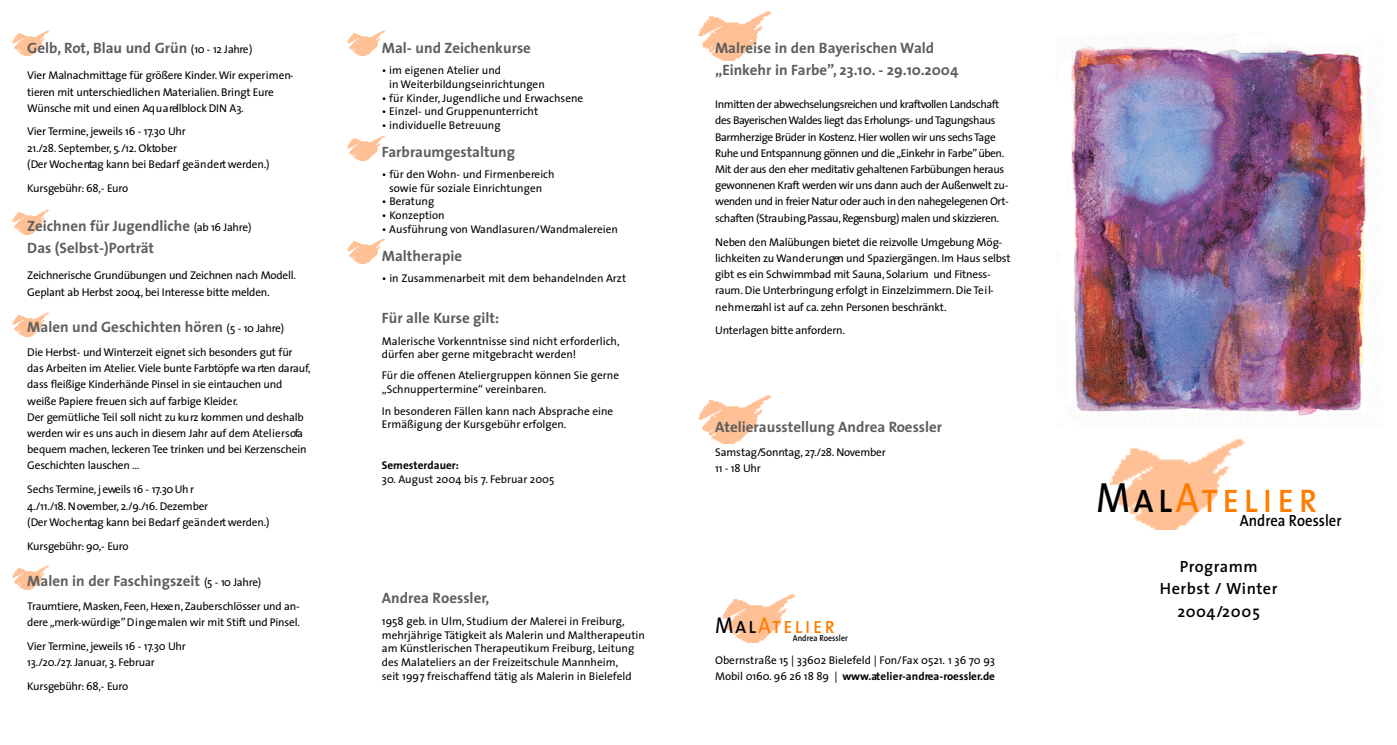
<style>
.page{position:relative;width:1397px;height:745px;background:#fff}
.page>*{position:absolute;margin:0;border:0;box-sizing:border-box;transform-origin:0 0}
.t1{font:42.5px "The Sans Caps";letter-spacing:.1em;color:#ff7c00;scale:.9 1}
.t2{font:23px "The Sans Caps";letter-spacing:.095em;color:#ff7c00;scale:.9 1}
.t3{font:600 16.25px/22.5px "The Sans";letter-spacing:.02em;color:#000;text-align:center}
.t4{font:600 16.25px "The Sans";color:#000;scale:.9 1}
.t5{font:700 15px/22.5px "The Sans";color:#5e5e5e}
.t6{font:11.25px/16.2px "The Sans";letter-spacing:-.015em;color:#000}
.t7{font:11.25px/16.2px "The Sans";letter-spacing:-.04em;color:#000}
.t8{font:11.25px "The Sans";letter-spacing:-.035em;color:#000}
.t9{font:700 11.25px "The Sans";color:#000}
.t10{font:600 8.75px "The Sans";color:#000;scale:.9 1}
.s1{font-weight:400;font-size:11.25px;color:#000}
.s2{color:#000}
.s3{font-weight:700}
</style>
<div class="page">
<img style="left:722px;top:594px;width:74px;height:48px">
<img style="left:13px;top:31px;width:36px;height:24px">
<img style="left:13px;top:209px;width:36px;height:25px">
<img style="left:13px;top:312px;width:36px;height:24px">
<img style="left:13px;top:565px;width:36px;height:24px">
<img style="left:698px;top:11px;width:74px;height:49px">
<img style="left:698px;top:395px;width:74px;height:48px">
<img style="left:1110px;top:438px;width:135px;height:91px">
<img style="left:1071px;top:33px;width:303px;height:391px">
<img style="left:348px;top:31px;width:37px;height:24px">
<img style="left:348px;top:135px;width:37px;height:25px">
<img style="left:348px;top:238px;width:37px;height:25px">
<h3 class="t5" style="left:27px;top:38px;width:227px">Gelb, Rot, Blau und Grün <span class="s1">(10 - 12 Jahre )</span></h3>
<p class="t6" style="left:27px;top:68px;width:268px">Vier Malnachmittage für grö ß e re Kinder.Wir ex p e r im e n&shy;t ie ren mit u nterschiedlichen Mat e r ia lie n . B r in g t E u re<br>Wünsche mit und einen Aq u a rellblock DIN A3.</p>
<p class="t6" style="left:27px;top:124px;width:244px">Vier Te r m in e , jeweils 16 - 17.30 Uh r<br>2 1 ./2 8 . S e p t e m b e r, 5. /1 2 . O k to b e r<br>(Der Wo c h e ntag kann bei Bedarf ge ä n d e rtwe rd e n .)</p>
<p class="t8" style="left:27px;top:183px;width:102px">Ku r s ge b ü h r: 68,- Euro</p>
<h3 class="t5" style="left:27px;top:215px;width:226px">Zeichnen für Jugendliche <span class="s1">(ab 16 Jahre )<br></span>Das (Selbst-)Porträt</h3>
<p class="t6" style="left:27px;top:268px;width:270px">Zeichnerische Grundübungen und Zeichnen nach Modell.<br>G e p la nt ab Herbst 2 0 04, bei Int e resse bitte melden.</p>
<h3 class="t5" style="left:27px;top:317px;width:258px">Malen und Geschichten hören <span class="s1">(5 - 10 Jahre )</span></h3>
<p class="t6" style="left:27px;top:344px;width:285px">Die Herbst- und Wint e rze it e ig n e t sich besonders gut f ü r das Arbeiten im At e lie r. Viele bunte Fa r b tö p fe wa rten dara u f, dass fleißige Kinderhände Pinsel in sie eintauchen und weiße Pa p ie re freuen sich auf fa r b ige Kleider.<br>Der gemütliche Teil soll nicht zu ku rz kommen und deshalb we rden wir es uns auch in diesem Jahr auf dem At e lie r s ofa bequem machen, le c ke ren Tee t r in ken und bei Ke rze n s c h e in G e s c h ic hten lauschen …</p>
<p class="t6" style="left:27px;top:482px;width:244px">Sechs Te r m in e , j eweils 16 - 17.30 Uh r<br>4./1 1 ./1 8 . N ove m b e r, 2 ./9 ./1 6 . D eze m b e r<br>(Der Wo c h e ntag kann bei Bedarf ge ä n d e rtwe rd e n .)</p>
<p class="t6" style="left:27px;top:538px;width:103px">Ku r s ge b ü h r: 9 0,- Euro</p>
<h3 class="t5" style="left:27px;top:570px;width:235px">Malen in der Faschingszeit <span class="s1">(5 - 10 Jahre )</span></h3>
<p class="t6" style="left:27px;top:598px;width:274px">Tra u mt ie re , M a s ke n , Fe e n , H exe n ,Zauberschlösser und an&shy;d e re „ m e r k-w ü rd ige ”D i n gemalen wir mit S t ift und Pin s e l.</p>
<p class="t6" style="left:27px;top:638px;width:160px">Vier Te r m in e , jeweils 16 - 17.30 Uh r<br>1 3 ./2 0./27. Ja n u a r, 3 . Fe b r u a r</p>
<p class="t8" style="left:27px;top:681px;width:102px">Ku r s ge b ü h r: 68,- Euro</p>
<h3 class="t5" style="left:382px;top:38px;width:151px">Mal- und Zeichenkurse</h3>
<p class="t6" style="left:389px;top:64px;width:157px;line-height:13.8px;text-indent:-7px">• im eigenen Atelier und<br>in Weiterbildungseinrichtungen</p>
<p class="t6" style="left:382px;top:90px;width:203px">• für Kinder, Jugendliche und Erwachsene</p>
<p class="t6" style="left:382px;top:104px;width:158px">• Einzel- und Gruppenunterricht</p>
<p class="t6" style="left:382px;top:118px;width:120px">• individuelle Betreuung</p>
<h3 class="t5" style="left:382px;top:142px;width:135px">Farbraumgestaltung</h3>
<p class="t6" style="left:382px;top:168px;width:174px;line-height:13.5px;text-align:center">• für den Wohn- und Firmenbereich sowie für soziale Einrichtungen</p>
<p class="t6" style="left:382px;top:194px;width:54px">• Beratung</p>
<p class="t6" style="left:382px;top:208px;width:64px">• Konzeption</p>
<p class="t6" style="left:382px;top:222px;width:238px">• Ausführung von Wandlasuren/Wandmalereien</p>
<h3 class="t5" style="left:382px;top:245px;width:82px">Maltherapie</h3>
<p class="t6" style="left:382px;top:270px;width:246px">• in Zusammenarbeit mit dem behandelnden Arzt</p>
<h3 class="t5" style="left:382px;top:308px;width:119px">Für alle Kurse gilt:</h3>
<p class="t6" style="left:382px;top:334px;width:239px;line-height:13.8px">Malerische Vorkenntnisse sind nicht erforderlich, dürfen aber gerne mitgebracht werden!</p>
<p class="t6" style="left:382px;top:369px;width:239px;line-height:13.8px">Für die offenen Ateliergruppen können Sie gerne „Schnuppertermine“ vereinbaren.</p>
<p class="t6" style="left:382px;top:404px;width:233px;line-height:13.8px">In besonderen Fällen kann nach Absprache eine<br>Ermäßigung der Kursgebühr erfolgen.</p>
<p class="t9" style="left:382px;top:460px;width:79px">Semesterdauer:</p>
<p class="t6" style="left:382px;top:472px;width:174px">30. August 2004 bis 7. Februar 2005</p>
<h3 class="t5" style="left:382px;top:588px;width:109px">Andrea Roessler,</h3>
<p class="t6" style="left:382px;top:614px;width:264px;line-height:13.8px">1958 geb. in Ulm, Studium der Malerei in Freiburg, mehrjährige Tätigkeit als Malerin und Maltherapeutin am Künstlerischen Therapeutikum Freiburg, Leitung des Malateliers an der Freizeitschule Mannheim,<br>seit 1997 freischaffend tätig als Malerin in Bielefeld</p>
<h3 class="t5" style="left:715px;top:38px;width:245px">Malreise in den Bayerischen Wald „Einkehr in Farbe”, 23.10. - 29.10.2004</h3>
<p class="t7" style="left:715px;top:97px;width:295px">Inmitten der abwe c h s e lu n g s reichen und kra ftvollen Landschaft des BayerischenWaldes liegt das Erholungs- undTa g u n g s h a u s<br>B a rm h e rz ige Brüder in Ko s t e n z . Hier wollen wir uns sechsTa ge Ruhe und Entspannung gönnen und die„ E in kehr in Fa rb e ”ü b e n .<br>M it der aus den eher meditativ gehaltenen Fa rb ü b u n gen hera u s gewonnenen Kra ft we rden wir uns dann auch der Au ß e nwe lt z u&shy;wenden und in freier Natur oder auch in den nahege le genen Ort&shy;s c h a ften (Stra u b in g,Pa s s a u , Re ge n s b u rg) malen und skizziere n .</p>
<p class="t6" style="left:715px;top:234px;width:297px">Neben den Malübungen bietet die re iz volle Umgebung Mög&shy;lic h keiten zu Wa n d e r u n gen und Spaziergä n ge n . Im Haus selbst g ib t es ein Schwimmbad mit S a u n a , Solarium und Fit n e s s-<br>ra u m . Die Unterbringung erfo lg t in Einze lz im m e r n .Die Te i l-<br>n e h m e rzahl ist auf ca. zehn Personen beschrä n k t.</p>
<p class="t6" style="left:715px;top:323px;width:131px">U nt e r la gen bitte anfo rd e r n .</p>
<h3 class="t5" style="left:715px;top:416px;width:229px">Atelierausstellung Andrea Roessler</h3>
<p class="t6" style="left:715px;top:444px;width:172px">S a m s t a g /S o n nt a g, 27./2 8 . N ove m b e r<br>11 - 18 Uh r</p>
<h2 class="t2" style="left:715px;top:615px;width:135px"><span class="s2">M a l</span>At el ier</h2>
<p class="t10" style="left:792px;top:634px;width:63px">Andrea Roessler</p>
<p class="t6" style="left:715px;top:652px;width:281px">Obernstraße 15 | 33602 Bielefeld | Fon/Fax 0521. 1 36 70 93<br>Mobil 0160. 96 26 18 89 | <span class="s3">www.at e lie r- a n d re a - ro e s s le r.d e</span></p>
<h1 class="t1" style="left:1095px;top:479px;width:248px"><span class="s2">M a l</span>At el ier</h1>
<h3 class="t4" style="left:1239px;top:513px;width:115px">Andrea Roessler</h3>
<h3 class="t3" style="left:1159px;top:556px;width:119px">P ro g ra m m<br>H e r b s t / Wint e r<br>2 0 04/2 0 0 5</h3>
</div>
